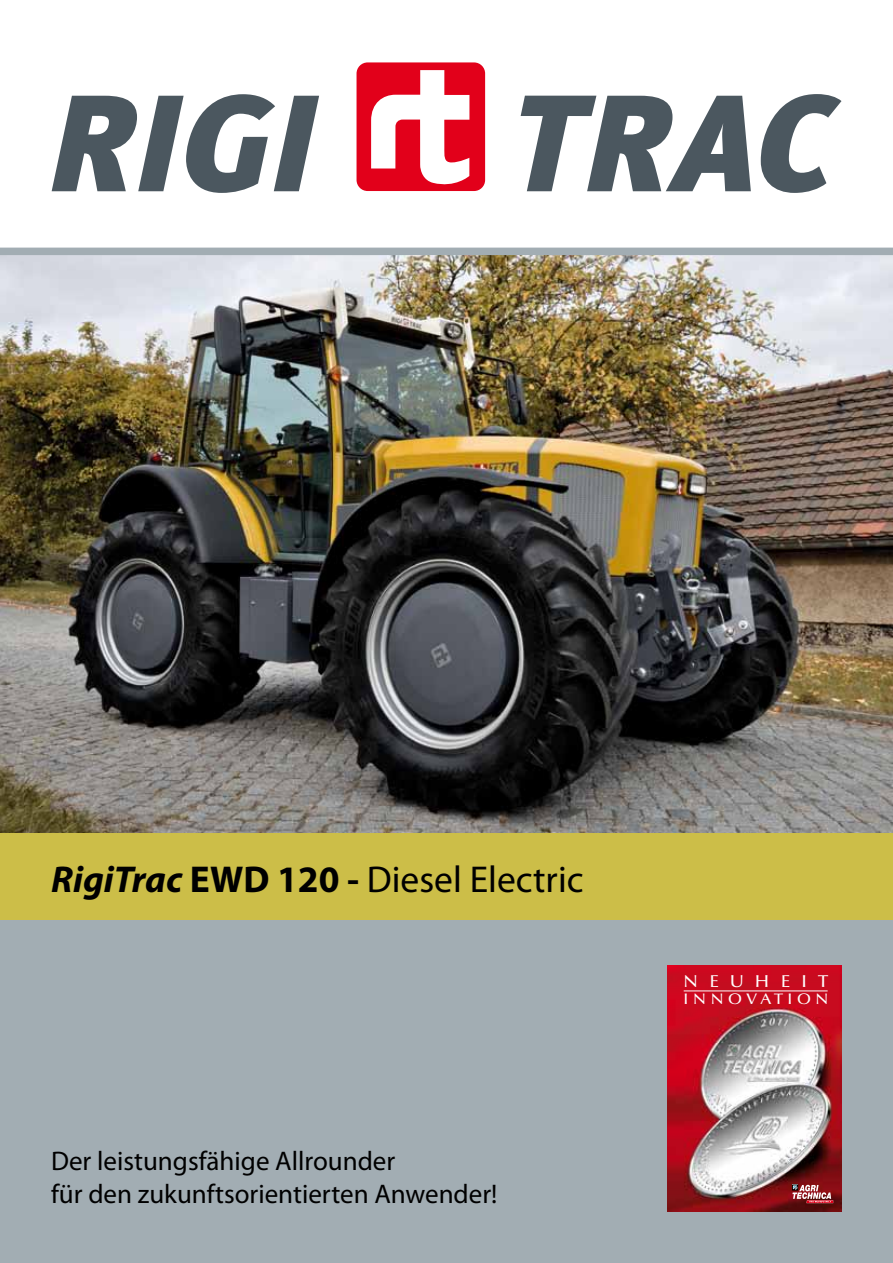
<style>
.page{position:relative;width:893px;height:1263px;background:#fff}
.page>*{position:absolute;margin:0;border:0;box-sizing:border-box;transform-origin:0 0}
.t1{font:37.5px "Myriad Pro";color:#000}
.t2{font:27px/32.4px "Myriad Pro";color:#000}
.t3{font:500 16.8px "Optima BQ";letter-spacing:.665em;color:#fff;scale:1.07 1}
.t4{font:500 14.85px "Optima BQ";letter-spacing:.31em;color:#fff;scale:1.07 1}
.s1{font-weight:700;font-style:italic}
.s2{font-weight:700}
</style>
<div class="page">
<svg style="left:52px;top:94px;width:267px;height:99px"></svg>
<svg style="left:521px;top:96px;width:230px;height:95px"></svg>
<svg style="left:761px;top:94px;width:80px;height:99px"></svg>
<div style="left:357px;top:62px;width:128px;height:129px;background:#e2001a;border-radius:11px"></div>
<svg style="left:371px;top:70px;width:98px;height:115px"></svg>
<img style="left:0;top:255px;width:893px;height:578px">
<div style="left:0;top:833px;width:893px;height:88px;background:#ccbe48"></div>
<div style="left:0;top:921px;width:893px;height:342px;background:#a2adb3"></div>
<div style="left:0;top:248px;width:893px;height:7px;background:#a2adb3"></div>
<img style="left:668px;top:966px;width:174px;height:246px">
<hr style="left:684px;top:991px;width:144px;height:1px;background:#fff">
<svg style="left:792px;top:1185px;width:41px;height:18px"></svg>
<h1 class="t1" style="left:51px;top:856px;width:534px"><span class="s1">RigiTrac</span> <span class="s2">EWD 120 -</span> Diesel Electric</h1>
<p class="t2" style="left:51px;top:1144px;width:448px">Der leistungsfähige Allrounder<br>für den zukunftsorientierten Anwender!</p>
<p class="t3" style="left:684px;top:972px;width:136px">NEUHEIT</p>
<p class="t4" style="left:684px;top:990px;width:136px">INNOVATION</p>
</div>
